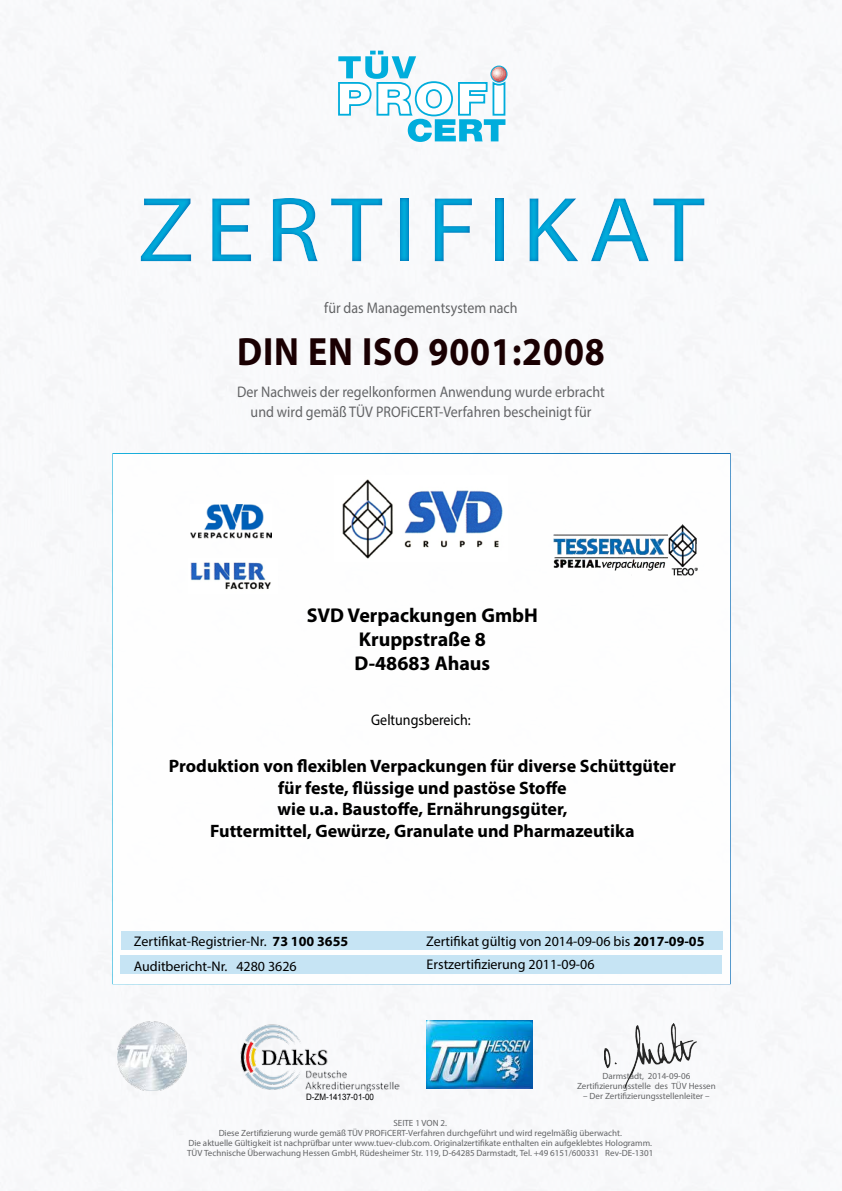
<style>
.page{position:relative;width:842px;height:1191px;background:#fff}
.page>*{position:absolute;margin:0;border:0;box-sizing:border-box;transform-origin:0 0}
.t1{font:93px "Myriad Pro";letter-spacing:.1em;color:#00addc;scale:1.1 1}
.t2{font:700 39.6px "Myriad Pro";letter-spacing:.025em;color:#1a0002;scale:.91 1}
.t3{font:700 20px/24px "Myriad Pro";color:#000;text-align:center}
.t4{font:700 18px/21.6px "Myriad Pro";color:#000;text-align:center}
.t5{font:15.4px/20px "Myriad Pro";color:#636466;text-align:center;scale:.91 1}
.t6{font:15.4px "Myriad Pro";color:#000;scale:.91 1}
.t7{font:14px/24.6px "Myriad Pro";color:#000}
.t8{font:9px/10px "Myriad Pro";color:#636466;text-align:center}
.t9{font:8.8px "Arial";color:#000;scale:.91 1}
.s1{font-weight:700}
</style>
<div class="page">
<img style="left:0;top:0;width:839px;height:1191px">
<svg style="left:338px;top:51px;width:169px;height:91px"></svg>
<img style="left:241px;top:1024px;width:158px;height:67px">
<img style="left:427px;top:1020px;width:106px;height:69px">
<div style="left:112px;top:453px;width:619px;height:531px;background:#fff;border:2px solid #fff"></div>
<div style="left:120px;top:955px;width:602px;height:19px;background:#c0e2f3"></div>
<div style="left:121px;top:931px;width:601px;height:19px;background:#c0e2f3"></div>
<div style="left:0;top:172px;width:842px;height:114px;background:#006bb6;opacity:.75"></div>
<img style="left:117px;top:1021px;width:70px;height:69px">
<img style="left:604px;top:1024px;width:92px;height:63px">
<img style="left:342px;top:479px;width:161px;height:80px">
<img style="left:190px;top:562px;width:81px;height:28px">
<img style="left:191px;top:504px;width:80px;height:35px">
<img style="left:553px;top:524px;width:144px;height:52px">
<h1 class="t1" style="left:138px;top:173px;width:517px">ZERTIFIKAT</h1>
<h3 class="t5" style="left:324px;top:298px;width:214px">für das Managementsystem nach</h3>
<h2 class="t2" style="left:237px;top:326px;width:406px">DIN EN ISO 9001:2008</h2>
<h3 class="t5" style="left:237px;top:381px;width:405px">Der Nachweis der regelkonformen Anwendung wurde erbracht und wird gemäß TÜV PROFiCERT-Verfahren bescheinigt für</h3>
<h3 class="t3" style="left:307px;top:603px;width:233px">SVD Verpackungen GmbH<br>Kruppstraße 8<br>D-48683 Ahaus</h3>
<h3 class="t6" style="left:371px;top:710px;width:111px">Geltungsbereich:</h3>
<h3 class="t4" style="left:169px;top:754px;width:509px">Produktion von flexiblen Verpackungen für diverse Schüttgüter für feste, flüssige und pastöse Stoffe<br>wie u.a. Baustoffe, Ernährungsgüter,<br>Futtermittel, Gewürze, Granulate und Pharmazeutika</h3>
<h3 class="t7" style="left:134px;top:929px;width:216px">Zertifikat-Registrier-Nr. <span class="s1">73 100 3655<br></span>Auditbericht-Nr. 4280 3626</h3>
<h3 class="t7" style="left:426px;top:929px;width:280px">Zertifikat gültig von 2014-09-06 bis <span class="s1">2017-09-05</span></h3>
<h3 class="t7" style="left:427px;top:952px;width:169px">Erstzertifizierung 2011-09-06</h3>
<p class="t8" style="left:577px;top:1071px;width:140px">Darmstadt, 2014-09-06<br>Zertifizierungsstelle des TÜV Hessen</p>
<p class="t9" style="left:306px;top:1090px;width:76px">D-ZM-14137-01-00</p>
<p class="t8" style="left:583px;top:1091px;width:128px">– Der Zertifizierungsstellenleiter –</p>
<p class="t8" style="left:187px;top:1118px;width:468px">SEITE 1 VON 2.<br>Diese Zertifizierung wurde gemäß TÜV PROFiCERT-Verfahren durchgeführt und wird regelmäßig überwacht.<br>Die aktuelle Gültigkeit ist nachprüfbar unter www.tuev-club.com. Originalzertifikate enthalten ein aufgeklebtes Hologramm.<br>TÜV Technische Überwachung Hessen GmbH, Rüdesheimer Str. 119, D-64285 Darmstadt, Tel. +49 6151/600331 Rev-DE-1301</p>
</div>
